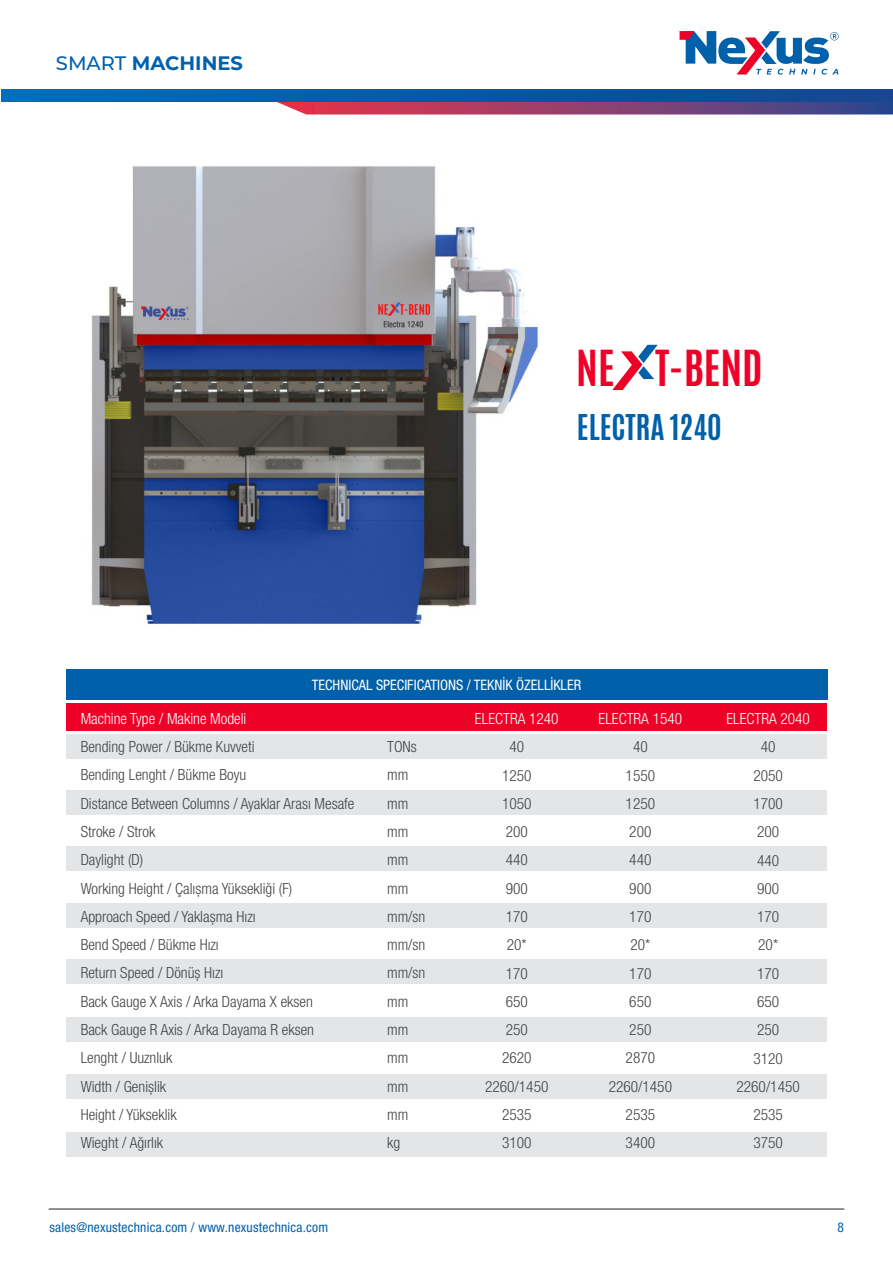
<style>
.page{position:relative;width:893px;height:1263px;background:#fff}
.page>*{position:absolute;margin:0;border:0;box-sizing:border-box;transform-origin:0 0}
.t1{font:700 41.4px "Antonio";color:#ef0027}
.t2{font:700 29.7px "Antonio";color:#0060aa}
.t3{font:700 19.5px "Montserrat";color:#0060aa}
.t4{font:300 condensed 15.45px/28.3px "Helvetica Neue LT Pro";color:#414446;text-align:center}
.t5{font:300 condensed 15.45px "Helvetica Neue LT Pro";color:#fff}
.t6{font:condensed 14.4px "Helvetica Neue LT Pro";color:#fff}
.t7{font:condensed 13.5px "Helvetica Neue LT Pro";letter-spacing:.015em;color:#0060aa}
.s1{font-weight:500}
</style>
<div class="page">
<hr style="left:49px;top:1209px;width:795px;height:1px;background:#231f20">
<div style="left:66px;top:734px;width:761px;height:25px;background:#e4e5e7"></div>
<div style="left:66px;top:790px;width:761px;height:25px;background:#e4e5e7"></div>
<div style="left:66px;top:846px;width:761px;height:25px;background:#e4e5e7"></div>
<div style="left:66px;top:903px;width:761px;height:25px;background:#e4e5e7"></div>
<div style="left:66px;top:959px;width:761px;height:25px;background:#e4e5e7"></div>
<div style="left:66px;top:1017px;width:761px;height:24px;background:#e4e5e7"></div>
<div style="left:66px;top:1074px;width:761px;height:25px;background:#e4e5e7"></div>
<div style="left:66px;top:1132px;width:761px;height:24px;background:#e4e5e7"></div>
<div style="left:66px;top:703px;width:761px;height:28px;background:#ef0027"></div>
<div style="left:66px;top:670px;width:761px;height:30px;background:#0060aa"></div>
<svg style="left:612px;top:345px;width:46px;height:45px"></svg>
<img style="left:91px;top:166px;width:447px;height:458px">
<svg style="left:275px;top:101px;width:618px;height:13px;background:#854574"></svg>
<svg style="left:1px;top:90px;width:892px;height:11px;background:#055aa3"></svg>
<svg style="left:679px;top:31px;width:160px;height:44px"></svg>
<p class="t3" style="left:56px;top:49px;width:189px"><span class="s1">SMART</span> MACHINES</p>
<h1 class="t1" style="left:576px;top:337px;width:188px">NE T-BEND</h1>
<h2 class="t2" style="left:577px;top:404px;width:146px">ELECTRA 1240</h2>
<p class="t6" style="left:312px;top:676px;width:271px">TECHNICAL SPECIFICATIONS / TEKNİK ÖZELLİKLER</p>
<p class="t5" style="left:81px;top:709px;width:167px">Machine Type / Makine Modeli</p>
<p class="t4" style="left:81px;top:732px;width:275px;text-align:left">Bending Power / Bükme Kuvveti<br>Bending Lenght / Bükme Boyu<br>Distance Between Columns / Ayaklar Arası Mesafe<br>Stroke / Strok<br>Daylight (D)<br>Working Height / Çalıșma Yüksekliği (F)<br>Approach Speed / Yaklașma Hızı<br>Bend Speed / Bükme Hızı<br>Return Speed / Dönüș Hızı<br>Back Gauge X Axis / Arka Dayama X eksen<br>Back Gauge R Axis / Arka Dayama R eksen<br>Lenght / Uuznluk<br>Width / Genișlik<br>Height / Yükseklik<br>Wieght / Ağırlık</p>
<p class="t4" style="left:387px;top:732px;width:40px;text-align:left">TONs mm mm mm mm mm mm/sn mm/sn mm/sn mm mm mm mm mm<br>kg</p>
<p class="t5" style="left:475px;top:710px;width:85px">ELECTRA 1240</p>
<p class="t4" style="left:485px;top:732px;width:65px">40<br>1250<br>1050<br>200<br>440<br>900<br>170<br>20*<br>170<br>650<br>250<br>2620<br>2260/1450<br>2535<br>3100</p>
<p class="t5" style="left:599px;top:710px;width:85px">ELECTRA 1540</p>
<p class="t4" style="left:609px;top:732px;width:65px">40<br>1550<br>1250<br>200<br>440<br>900<br>170<br>20*<br>170<br>650<br>250<br>2870<br>2260/1450<br>2535<br>3400</p>
<p class="t5" style="left:726px;top:710px;width:85px">ELECTRA 2040</p>
<p class="t4" style="left:736px;top:732px;width:65px">40<br>2050<br>1700<br>200<br>440<br>900<br>170<br>20*<br>170<br>650<br>250<br>3120<br>2260/1450<br>2535<br>3750</p>
<p class="t7" style="left:50px;top:1219px;width:280px">sales@nexustechnica.com / www.nexustechnica.com</p>
<p class="t7" style="left:837px;top:1219px;width:8px">8</p>
</div>
